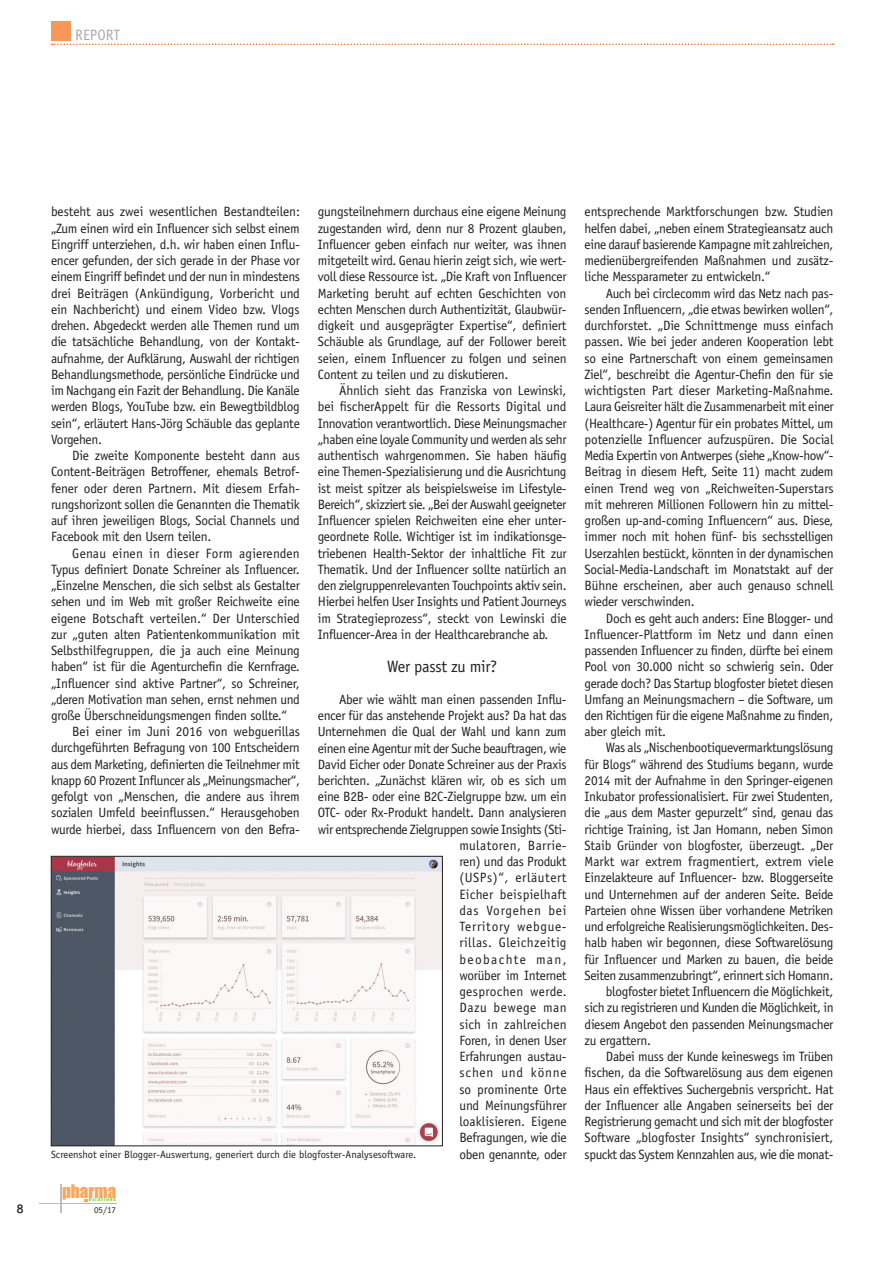
<style>
.page{position:relative;width:893px;height:1263px;background:#fff}
.page>*{position:absolute;margin:0;border:0;box-sizing:border-box;transform-origin:0 0}
.t1{font:17.1px "Impact";color:#f9a75d}
.t2{font:16.5px "Officina Sans";letter-spacing:-.02em;color:#231f20}
.t3{font:15px "Officina Sans";color:#a8a9ad}
.t4{font:13.5px/16.2px "Officina Sans";letter-spacing:-.02em;color:#231f20;text-align:justify}
.t5{font:13.5px "Officina Sans";color:#231f20}
.t6{font:13.5px "Officina Sans";letter-spacing:.005em;color:#231f20}
.t7{font:13.5px "Officina Sans";letter-spacing:.015em;color:#231f20}
.t8{font:500 12px "Futura BT";color:#231f20}
.t9{font:10.5px "Officina Sans";color:#231f20}
.t10{font:9px "Officina Sans";color:#231f20}
.t11{font:3.6px "Impact";letter-spacing:.195em;color:#98ca45;scale:1.33 1}
</style>
<div class="page">
<svg style="left:60px;top:1184px;width:1px;height:29px"></svg>
<hr style="left:39px;top:1203px;width:77px;height:1px;background:#bcbdc0">
<div style="left:51px;top:21px;width:19px;height:19px;background:#f7975a"></div>
<svg style="left:52px;top:44px;width:782px;height:1px"></svg>
<img style="left:53px;top:858px;width:388px;height:286px">
<div style="left:51px;top:856px;width:392px;height:290px;border:1px solid #231f20"></div>
<p class="t3" style="left:75px;top:27px;width:47px">REPORT</p>
<p class="t4" style="left:585px;top:204px;width:250px">entsprechende Marktforschungen bzw. Studien helfen dabei, „neben einem Strategieansatz auch eine darauf basierende Kampagne mit zahlreichen, medienübergreifenden Maßnahmen und zusätz&shy;liche Messparameter zu entwickeln.“</p>
<p class="t4" style="left:585px;top:285px;width:250px;text-indent:21px">Auch bei circlecomm wird das Netz nach pas&shy;senden Influencern, „die etwas bewirken wollen“, durchforstet. „Die Schnittmenge muss einfach passen. Wie bei jeder anderen Kooperation lebt so eine Partnerschaft von einem gemeinsamen Ziel“, beschreibt die Agentur-Chefin den für sie wichtigsten Part dieser Marketing-Maßnahme.<br>Laura Geisreiter hält die Zusammenarbeit mit einer (Healthcare-) Agentur für ein probates Mittel, um potenzielle Influencer aufzuspüren. Die Social Media Expertin von Antwerpes (siehe „Know-how“- Beitrag in diesem Heft, Seite 11) macht zudem einen Trend weg von „Reichweiten-Superstars mit mehreren Millionen Followern hin zu mittel&shy;großen up-and-coming Influencern“ aus. Diese, immer noch mit hohen fünf- bis sechsstelligen Userzahlen bestückt, könnten in der dynamischen Social-Media-Landschaft im Monatstakt auf der Bühne erscheinen, aber auch genauso schnell wieder verschwinden.</p>
<p class="t4" style="left:585px;top:610px;width:250px;text-indent:21px">Doch es geht auch anders: Eine Blogger- und Influencer-Plattform im Netz und dann einen passenden Influencer zu finden, dürfte bei einem Pool von 30.000 nicht so schwierig sein. Oder gerade doch? Das Startup blogfoster bietet diesen Umfang an Meinungsmachern – die Software, um den Richtigen für die eigene Maßnahme zu finden, aber gleich mit.</p>
<p class="t4" style="left:606px;top:740px;width:229px">Was als „Nischenbootiquevermarktungslösung</p>
<p class="t4" style="left:585px;top:756px;width:250px">für Blogs“ während des Studiums begann, wurde</p>
<p class="t4" style="left:585px;top:772px;width:250px">2014 mit der Aufnahme in den Springer-eigenen</p>
<p class="t4" style="left:585px;top:788px;width:250px">Inkubator professionalisiert. Für zwei Studenten,</p>
<p class="t4" style="left:585px;top:805px;width:250px">die „aus dem Master gepurzelt“ sind, genau das</p>
<p class="t4" style="left:585px;top:821px;width:250px">richtige Training, ist Jan Homann, neben Simon</p>
<p class="t4" style="left:585px;top:837px;width:250px">Staib Gründer von blogfoster, überzeugt. „Der</p>
<p class="t6" style="left:585px;top:854px;width:250px">Markt war extrem fragmentiert, extrem viele</p>
<p class="t4" style="left:585px;top:870px;width:250px">Einzelakteure auf Influencer- bzw. Bloggerseite</p>
<p class="t4" style="left:585px;top:886px;width:250px">und Unternehmen auf der anderen Seite. Beide</p>
<p class="t4" style="left:585px;top:902px;width:250px">Parteien ohne Wissen über vorhandene Metriken</p>
<p class="t4" style="left:585px;top:918px;width:250px">und erfolgreiche Realisierungsmöglichkeiten. Des-</p>
<p class="t4" style="left:585px;top:935px;width:250px">halb haben wir begonnen, diese Softwarelösung</p>
<p class="t4" style="left:585px;top:951px;width:250px">für Influencer und Marken zu bauen, die beide</p>
<p class="t4" style="left:585px;top:967px;width:250px">Seiten zusammenzubringt“, erinnert sich Homann.</p>
<p class="t4" style="left:606px;top:983px;width:229px">blogfoster bietet Influencern die Möglichkeit,</p>
<p class="t4" style="left:585px;top:1000px;width:250px">sich zu registrieren und Kunden die Möglichkeit, in</p>
<p class="t4" style="left:585px;top:1016px;width:250px">diesem Angebot den passenden Meinungsmacher</p>
<p class="t4" style="left:585px;top:1032px;width:68px">zu ergattern.</p>
<p class="t4" style="left:606px;top:1048px;width:229px">Dabei muss der Kunde keineswegs im Trüben</p>
<p class="t4" style="left:585px;top:1065px;width:250px">fischen, da die Softwarelösung aus dem eigenen</p>
<p class="t4" style="left:585px;top:1081px;width:250px">Haus ein effektives Suchergebnis verspricht. Hat</p>
<p class="t4" style="left:585px;top:1097px;width:250px">der Influencer alle Angaben seinerseits bei der</p>
<p class="t4" style="left:585px;top:1113px;width:250px">Registrierung gemacht und sich mit der blogfoster</p>
<p class="t4" style="left:585px;top:1130px;width:250px">Software „blogfoster Insights“ synchronisiert,</p>
<p class="t4" style="left:51px;top:204px;width:250px">besteht aus zwei wesentlichen Bestandteilen: „Zum einen wird ein Influencer sich selbst einem Eingriff unterziehen, d.h. wir haben einen Influ&shy;encer gefunden, der sich gerade in der Phase vor einem Eingriff befindet und der nun in mindestens drei Beiträgen (Ankündigung, Vorbericht und ein Nachbericht) und einem Video bzw. Vlogs drehen. Abgedeckt werden alle Themen rund um die tatsächliche Behandlung, von der Kontakt&shy;aufnahme, der Aufklärung, Auswahl der richtigen Behandlungsmethode, persönliche Eindrücke und im Nachgang ein Fazit der Behandlung. Die Kanäle werden Blogs, YouTube bzw. ein Bewegtbildblog sein“, erläutert Hans-Jörg Schäuble das geplante Vorgehen.</p>
<p class="t4" style="left:51px;top:447px;width:250px;text-indent:21px">Die zweite Komponente besteht dann aus Content-Beiträgen Betroffener, ehemals Betrof&shy;fener oder deren Partnern. Mit diesem Erfah&shy;rungshorizont sollen die Genannten die Thematik auf ihren jeweiligen Blogs, Social Channels und Facebook mit den Usern teilen.</p>
<p class="t7" style="left:72px;top:545px;width:229px">Genau einen in dieser Form agierenden</p>
<p class="t4" style="left:51px;top:561px;width:250px">Typus definiert Donate Schreiner als Influencer.</p>
<p class="t4" style="left:51px;top:577px;width:250px">„Einzelne Menschen, die sich selbst als Gestalter</p>
<p class="t4" style="left:51px;top:594px;width:250px">sehen und im Web mit großer Reichweite eine</p>
<p class="t5" style="left:51px;top:610px;width:250px">eigene Botschaft verteilen.“ Der Unterschied</p>
<p class="t4" style="left:51px;top:626px;width:250px">zur „guten alten Patientenkommunikation mit</p>
<p class="t4" style="left:51px;top:642px;width:250px">Selbsthilfegruppen, die ja auch eine Meinung</p>
<p class="t4" style="left:51px;top:659px;width:250px">haben“ ist für die Agenturchefin die Kernfrage.</p>
<p class="t4" style="left:51px;top:675px;width:250px">„Influencer sind aktive Partner“, so Schreiner,</p>
<p class="t4" style="left:51px;top:691px;width:250px">„deren Motivation man sehen, ernst nehmen und</p>
<p class="t4" style="left:51px;top:707px;width:237px">große Überschneidungsmengen finden sollte.“</p>
<p class="t4" style="left:72px;top:724px;width:229px">Bei einer im Juni 2016 von webguerillas</p>
<p class="t4" style="left:51px;top:740px;width:250px">durchgeführten Befragung von 100 Entscheidern</p>
<p class="t4" style="left:51px;top:756px;width:250px">aus dem Marketing, definierten die Teilnehmer mit</p>
<p class="t4" style="left:51px;top:772px;width:250px">knapp 60 Prozent Influncer als „Meinungsmacher“,</p>
<p class="t4" style="left:51px;top:788px;width:250px">gefolgt von „Menschen, die andere aus ihrem</p>
<p class="t4" style="left:51px;top:805px;width:250px">sozialen Umfeld beeinflussen.“ Herausgehoben</p>
<p class="t4" style="left:51px;top:821px;width:250px">wurde hierbei, dass Influencern von den Befra-</p>
<p class="t4" style="left:318px;top:204px;width:250px">gungsteilnehmern durchaus eine eigene Meinung zugestanden wird, denn nur 8 Prozent glauben, Influencer geben einfach nur weiter, was ihnen mitgeteilt wird. Genau hierin zeigt sich, wie wert&shy;voll diese Ressource ist. „Die Kraft von Influencer Marketing beruht auf echten Geschichten von echten Menschen durch Authentizität, Glaubwür&shy;digkeit und ausgeprägter Expertise“, definiert Schäuble als Grundlage, auf der Follower bereit seien, einem Influencer zu folgen und seinen Content zu teilen und zu diskutieren.</p>
<p class="t4" style="left:318px;top:382px;width:250px;text-indent:21px">Ähnlich sieht das Franziska von Lewinski, bei fischerAppelt für die Ressorts Digital und Innovation verantwortlich. Diese Meinungsmacher „haben eine loyale Community und werden als sehr authentisch wahrgenommen. Sie haben häufig eine Themen-Spezialisierung und die Ausrichtung ist meist spitzer als beispielsweise im Lifestyle-Bereich“, skizziert sie. „Bei der Auswahl geeigneter Influencer spielen Reichweiten eine eher unter&shy;geordnete Rolle. Wichtiger ist im indikationsge&shy;triebenen Health-Sektor der inhaltliche Fit zur Thematik. Und der Influencer sollte natürlich an den zielgruppenrelevanten Touchpoints aktiv sein.<br>Hierbei helfen User Insights und Patient Journeys im Strategieprozess“, steckt von Lewinski die Influencer-Area in der Healthcarebranche ab.</p>
<p class="t2" style="left:387px;top:656px;width:112px">Wer passt zu mir?</p>
<p class="t4" style="left:318px;top:691px;width:250px;text-align:right">Aber wie wählt man einen passenden Influ&shy;encer für das anstehende Projekt aus? Da hat das<br>Unternehmen die Qual der Wahl und kann zum einen eine Agentur mit der Suche beauftragen, wie<br>David Eicher oder Donate Schreiner aus der Praxis berichten. „Zunächst klären wir, ob es sich um eine B2B- oder eine B2C-Zielgruppe bzw. um ein<br>OTC- oder Rx-Produkt handelt. Dann analysieren wir entsprechende Zielgruppen sowie Insights (Sti&shy;mulatoren, Barrie-<br>ren) und das Produkt<br>(USPs)“, erläutert<br>Eicher beispielhaft<br>das Vorgehen bei<br>Territory webgue-<br>rillas. Gleichzeitig<br>beobachte man,<br>worüber im Internet<br>gesprochen werde.<br>Dazu bewege man<br>sich in zahlreichen<br>Foren, in denen User<br>Erfahrungen austau-<br>schen und könne<br>so prominente Orte<br>und Meinungsführer<br>loaklisieren. Eigene<br>Befragungen, wie die<br>oben genannte, oder</p>
<p class="t9" style="left:51px;top:1148px;width:367px">Screenshot einer Blogger-Auswertung, generiert durch die blogfoster-Analysesoftware.</p>
<p class="t4" style="left:585px;top:1146px;width:250px">spuckt das System Kennzahlen aus, wie die monat-</p>
<p class="t1" style="left:62px;top:1178px;width:56px">pharma</p>
<p class="t11" style="left:89px;top:1197px;width:22px">RELATIONS</p>
<p class="t8" style="left:16px;top:1201px;width:9px">8</p>
<p class="t10" style="left:94px;top:1204px;width:23px">05/17</p>
</div>
